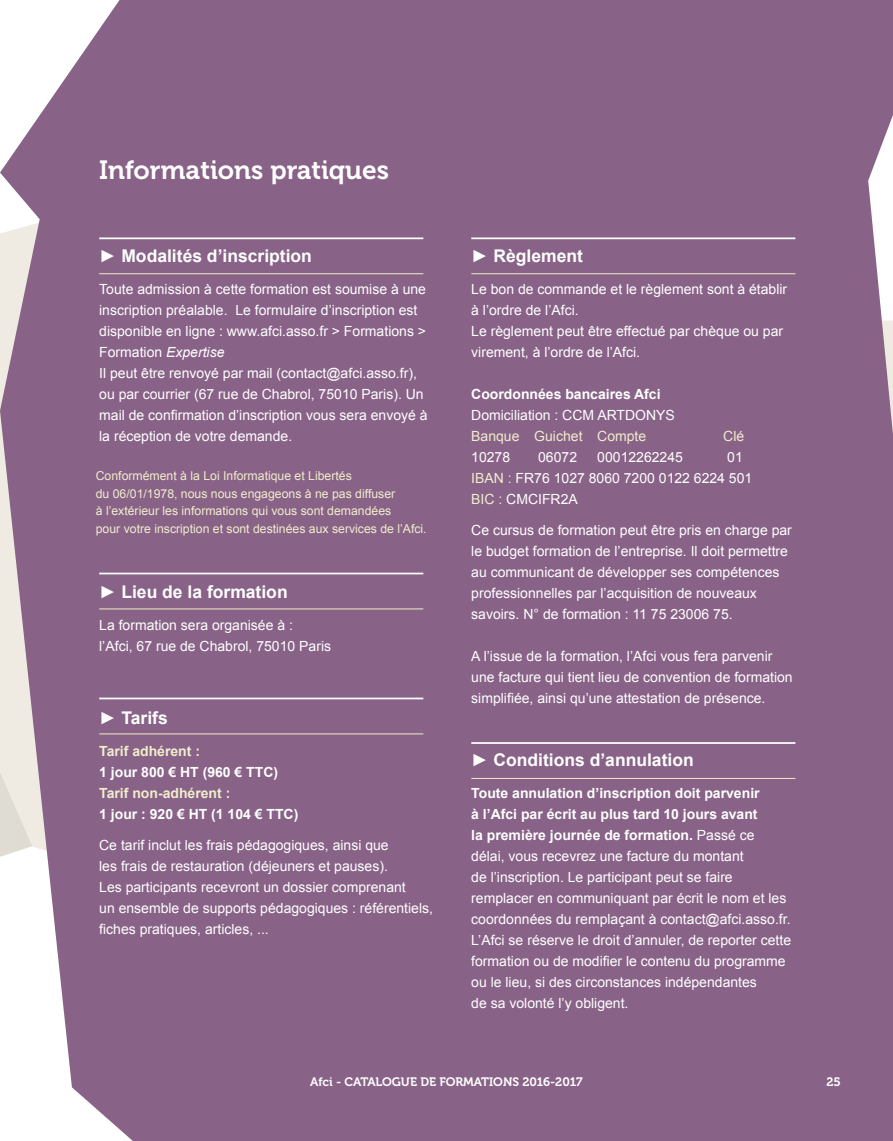
<style>
.page{position:relative;width:893px;height:1141px;background:#886287}
.page>*{position:absolute;margin:0;border:0;box-sizing:border-box;transform-origin:0 0}
.t1{font:26.25px "Museo 700";color:#fff}
.t2{font:700 17.5px "Arial";color:#fff}
.t3{font:14px/21px "Arial";color:#fff}
.t4{font:700 14px "Arial";color:#fff}
.t5{font:700 14px "Arial";color:#f0edcc}
.t6{font:14px "Arial";color:#f0edcc}
.t7{font:12.25px/17.5px "Arial";color:#f0edcc}
.t8{font:12.25px "Museo 700";letter-spacing:-.005em;color:#fff}
.s1{font-style:italic}
.s2{color:#f0edcc}
.s3{font-weight:700}
</style>
<div class="page">
<hr style="left:99px;top:733px;width:324px;height:1px;background:#f0edcc">
<hr style="left:471px;top:778px;width:324px;height:1px;background:#f0edcc">
<hr style="left:471px;top:273px;width:324px;height:1px;background:#f0edcc">
<hr style="left:99px;top:273px;width:324px;height:1px;background:#f0edcc">
<hr style="left:99px;top:608px;width:324px;height:1px;background:#f0edcc">
<hr style="left:99px;top:698px;width:324px;height:1px;background:#fff">
<hr style="left:471px;top:742px;width:324px;height:2px;background:#fff">
<hr style="left:471px;top:237px;width:324px;height:2px;background:#fff">
<hr style="left:99px;top:237px;width:324px;height:2px;background:#fff">
<hr style="left:99px;top:573px;width:324px;height:1px;background:#fff">
<h1 class="t1" style="left:99px;top:155px;width:291px">Informations pratiques</h1>
<p class="t2" style="left:99px;top:244px;width:214px">► Modalités d’inscription</p>
<p class="t3" style="left:99px;top:278px;width:330px">Toute admission à cette formation est soumise à une inscription préalable. Le formulaire d’inscription est disponible en ligne : www.afci.asso.fr &gt; Formations &gt; Formation <span class="s1">Expertise<br></span>Il peut être renvoyé par mail (contact@afci.asso.fr), ou par courrier (67 rue de Chabrol, 75010 Paris). Un mail de confirmation d’inscription vous sera envoyé à la réception de votre demande.</p>
<p class="t7" style="left:96px;top:467px;width:332px">Conformément à la Loi Informatique et Libertés<br>du 06/01/1978, nous nous engageons à ne pas diffuser<br>à l’extérieur les informations qui vous sont demandées<br>pour votre inscription et sont destinées aux services de l’Afci.</p>
<p class="t2" style="left:99px;top:580px;width:190px">► Lieu de la formation</p>
<p class="t3" style="left:99px;top:614px;width:233px">La formation sera organisée à :<br>l’Afci, 67 rue de Chabrol, 75010 Paris</p>
<p class="t2" style="left:99px;top:706px;width:70px">► Tarifs</p>
<p class="t5" style="left:99px;top:741px;width:102px">Tarif adhérent :</p>
<p class="t4" style="left:99px;top:762px;width:180px">1 jour 800 € HT (960 € TTC)</p>
<p class="t5" style="left:99px;top:783px;width:133px">Tarif non-adhérent :</p>
<p class="t4" style="left:99px;top:804px;width:201px">1 jour : 920 € HT (1 104 € TTC)</p>
<p class="t3" style="left:99px;top:835px;width:335px">Ce tarif inclut les frais pédagogiques, ainsi que<br>les frais de restauration (déjeuners et pauses).<br>Les participants recevront un dossier comprenant<br>un ensemble de supports pédagogiques : référentiels, fiches pratiques, articles, ...</p>
<p class="t2" style="left:471px;top:244px;width:113px">► Règlement</p>
<p class="t3" style="left:471px;top:278px;width:317px">Le bon de commande et le règlement sont à établir à l’ordre de l’Afci.<br>Le règlement peut être effectué par chèque ou par virement, à l’ordre de l’Afci.</p>
<p class="t4" style="left:471px;top:384px;width:191px">Coordonnées bancaires Afci</p>
<p class="t3" style="left:471px;top:404px;width:205px">Domiciliation : CCM ARTDONYS</p>
<p class="t6" style="left:471px;top:426px;width:177px">Banque Guichet Compte</p>
<p class="t6" style="left:723px;top:426px;width:22px">Clé</p>
<p class="t3" style="left:471px;top:446px;width:40px">10278</p>
<p class="t3" style="left:538px;top:446px;width:40px">06072</p>
<p class="t3" style="left:597px;top:446px;width:87px">00012262245</p>
<p class="t3" style="left:471px;top:446px;width:282px;text-indent:256px">01<br><span class="s2">IBAN :</span> FR76 1027 8060 7200 0122 6224 501<br><span class="s2">BIC :</span> CMCIFR2A</p>
<p class="t3" style="left:471px;top:520px;width:322px">Ce cursus de formation peut être pris en charge par le budget formation de l’entreprise. Il doit permettre au communicant de développer ses compétences professionnelles par l’acquisition de nouveaux savoirs. N° de formation : 11 75 23006 75.</p>
<p class="t3" style="left:471px;top:646px;width:323px">A l’issue de la formation, l’Afci vous fera parvenir une facture qui tient lieu de convention de formation simplifiée, ainsi qu’une attestation de présence.</p>
<p class="t2" style="left:471px;top:748px;width:224px">► Conditions d’annulation</p>
<p class="t3" style="left:471px;top:782px;width:321px"><span class="s3">Toute annulation d’inscription doit parvenir<br>à l’Afci par écrit au plus tard 10 jours avant<br>la première journée de formation.</span> Passé ce délai, vous recevrez une facture du montant<br>de l’inscription. Le participant peut se faire remplacer en communiquant par écrit le nom et les coordonnées du remplaçant à contact@afci.asso.fr.<br>L’Afci se réserve le droit d’annuler, de reporter cette formation ou de modifier le contenu du programme ou le lieu, si des circonstances indépendantes<br>de sa volonté l’y obligent.</p>
<p class="t8" style="left:310px;top:1075px;width:180px">Afci - CATALOGUE DE FORMATIONS</p>
<p class="t8" style="left:522px;top:1075px;width:62px">2016-2017</p>
<p class="t8" style="left:826px;top:1075px;width:16px">25</p>
</div>
